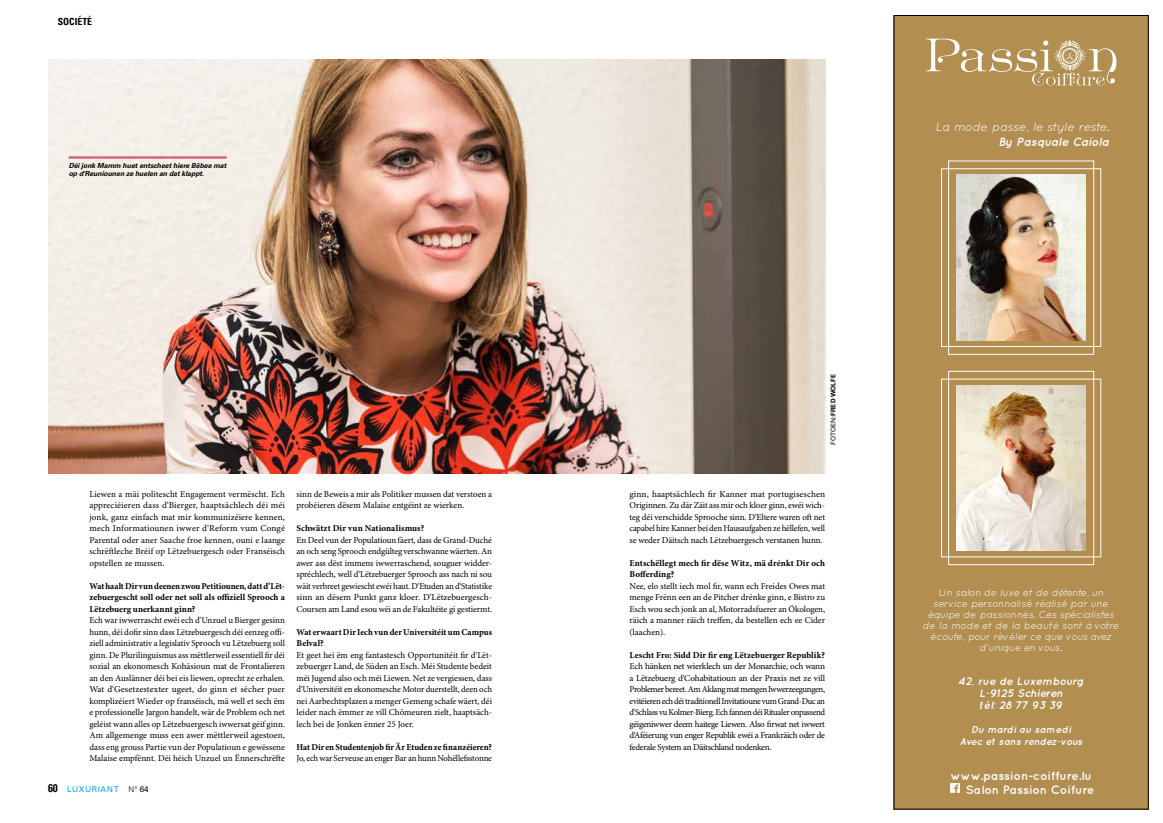
<style>
.page{position:relative;width:1163px;height:823px;background:#fff}
.page>*{position:absolute;margin:0;border:0;box-sizing:border-box;transform-origin:0 0}
.t1{font:700 12px/14.4px "Quicksand";color:#fff;text-align:right}
.t2{font:italic 12px "Quicksand";color:#fff}
.t3{font:italic 700 12px "Quicksand";letter-spacing:-.01em;color:#fff}
.t4{font:italic 700 11px/12px "Quicksand";color:#fff;text-align:center}
.t5{font:italic 10px/11px "Quicksand";color:#fff;text-align:center}
.t6{font:italic 700 10px/12px "Quicksand";color:#fff;text-align:center}
.t7{font:700 condensed 9.8px "Univers LT Pro";color:#000}
.t8{font:9px/11.5px "Minion Pro";letter-spacing:-.005em;color:#000;text-align:justify}
.t9{font:700 9px/11.5px "Minion Pro";letter-spacing:.005em;color:#000}
.t10{font:8px "Univers LT Pro 55 Roman";letter-spacing:.065em;color:#00a2e3}
.t11{font:italic 700 7px/8.6px "Univers LT Pro 65";letter-spacing:-.01em;color:#000}
.t12{font:700 6.5px "Univers LT Pro 65";letter-spacing:.025em;color:#000}
.s1{font-family:"Univers LT Pro";font-weight:700;font-stretch:condensed;font-size:11px;color:#000}
.s2{font-family:"Univers LT Pro 45";font-weight:300;color:#000}
.s3{color:#000}
.s4{font-family:"Univers LT Pro 55 Roman";font-weight:400}
</style>
<div class="page">
<img style="left:48px;top:59px;width:777px;height:414px">
<hr style="left:69px;top:156px;width:157px;height:3px;background:#d2697b">
<div style="left:893px;top:15px;width:255px;height:794px;background:#b28e51"></div>
<img style="left:956px;top:175px;width:129px;height:165px">
<img style="left:956px;top:385px;width:129px;height:165px">
<div style="left:947px;top:370px;width:146px;height:195px;border:1px solid #fff"></div>
<div style="left:940px;top:168px;width:161px;height:179px;border:1px solid #fff"></div>
<div style="left:940px;top:378px;width:161px;height:179px;border:1px solid #fff"></div>
<svg style="left:950px;top:783px;width:9px;height:9px"></svg>
<svg style="left:926px;top:39px;width:190px;height:47px"></svg>
<p class="t7" style="left:58px;top:16px;width:36px">SOCIÉTÉ</p>
<p class="t11" style="left:69px;top:161px;width:159px">Déi jonk Mamm huet entscheet hiere Bëbee mat op d'Reuniounen ze huelen an dat klappt.</p>
<p class="t8" style="left:89px;top:487px;width:197px">Liewen a mäi politescht Engagement vermëscht. Ech appreciéieren dass d‘Bierger, haaptsächlech déi méi jonk, ganz einfach mat mir kommunizéiere kennen, mech Informatiounen iwwer d‘Reform vum Congé Parental oder aner Saache froe kennen, ouni e laange schrëftleche Bréif op Lëtzebuergesch oder Franséisch opstellen ze mussen.</p>
<p class="t9" style="left:89px;top:579px;width:197px;text-align:justify">Wat haalt Dir vun deenen zwou Petitiounen, datt d’Lët&shy;zebuergescht soll oder net soll als offiziell Sprooch a Lëtzebuerg unerkannt ginn?</p>
<p class="t8" style="left:89px;top:614px;width:197px">Ech war iwwerrascht ewéi ech d‘Unzuel u Bierger gesinn hunn, déi dofir sinn dass Lëtzebuergesch déi eenzeg offi&shy;ziell administrativ a legislativ Sprooch vu Lëtzebuerg soll ginn. De Plurilinguismus ass mëttlerweil essentiell fir déi sozial an ekonomesch Kohäsioun mat de Frontalieren an den Auslänner déi bei eis liewen, oprecht ze erhalen.<br>Wat d‘Gesetzestexter ugeet, do ginn et sécher puer komplizéiert Wieder op franséisch, mä well et sech ëm e professionelle Jargon handelt, wär de Problem och net geléist wann alles op Lëtzebuergesch iwwersat géif ginn.<br>Am allgemenge muss een awer mëttlerweil agestoen, dass eng grouss Partie vun der Populatioun e gewëssene Malaise empfënnt. Déi héich Unzuel un Ënnerschrëfte</p>
<p class="t10" style="left:48px;top:783px;width:102px"><span class="s1">60</span> LUXURIANT <span class="s2">N°</span> <span class="s3">64</span></p>
<p class="t8" style="left:296px;top:487px;width:197px">sinn de Beweis a mir als Politiker mussen dat verstoen a probéieren dësem Malaise entgéint ze wierken.</p>
<p class="t9" style="left:296px;top:522px;width:129px">Schwätzt Dir vun Nationalismus?</p>
<p class="t8" style="left:296px;top:533px;width:197px">En Deel vun der Populatioun fäert, dass de Grand-Duché an och seng Sprooch endgülteg verschwanne wäerten. An awer ass dëst immens iwwerraschend, souguer widder&shy;spréchlech, well d‘Lëtzebuerger Sprooch ass nach ni sou wäit verbreet gewiescht ewéi haut. D‘Etuden an d‘Statistike sinn an dësem Punkt ganz kloer. D’Lëtzebuergesch-Coursen am Land esou wéi an de Fakultéite gi gestiermt.</p>
<p class="t9" style="left:296px;top:625px;width:197px">Wat erwaart Dir Iech vun der Universitéit um Campus<br>Belval?</p>
<p class="t8" style="left:296px;top:648px;width:197px">Et geet hei ëm eng fantastesch Opportunitéit fir d‘Lët&shy;zebuerger Land, de Süden an Esch. Méi Studente bedeit méi Jugend also och méi Liewen. Net ze vergiessen, dass d‘Universitéit en ekonomesche Motor duerstellt, deen och nei Aarbechtsplazen a menger Gemeng schafe wäert, déi leider nach ëmmer ze vill Chômeuren zielt, haaptsäch&shy;lech bei de Jonken ënner 25 Joer.</p>
<p class="t9" style="left:296px;top:740px;width:197px">Hat Dir en Studentenjob fir Är Etuden ze finanzéieren?</p>
<p class="t8" style="left:296px;top:752px;width:197px">Jo, ech war Serveuse an enger Bar an hunn Nohëllefsstonne</p>
<h1 class="t2" style="left:935px;top:120px;width:176px">La mode passe, le style reste.</h1>
<h1 class="t3" style="left:998px;top:134px;width:113px">By Pasquale Caiola</h1>
<p class="t12" style="left:828px;top:444px;width:72px;rotate:-90deg"><span class="s4">FOTOEN:</span>FRED WOLFE</p>
<p class="t8" style="left:629px;top:487px;width:197px">ginn, haaptsächlech fir Kanner mat portugiseschen Originnen. Zu där Zäit ass mir och kloer ginn, ewéi wich&shy;teg déi verschidde Sprooche sinn. D‘Eltere waren oft net capabel hire Kanner bei den Hausaufgaben ze hëllefen, well se weder Däitsch nach Lëtzebuergesch verstanen hunn.</p>
<p class="t9" style="left:629px;top:556px;width:197px">Entschëllegt mech fir dëse Witz, mä drénkt Dir och<br>Bofferding?</p>
<p class="t8" style="left:629px;top:579px;width:197px">Nee, elo stellt iech mol fir, wann ech Freides Owes mat menge Frënn een an de Pitcher drénke ginn, e Bistro zu Esch wou sech jonk an al, Motorradsfuerer an Ökologen, räich a manner räich treffen, da bestellen ech ee Cider (laachen).</p>
<p class="t9" style="left:629px;top:648px;width:197px">Lescht Fro: Sidd Dir fir eng Lëtzebuerger Republik?</p>
<p class="t8" style="left:629px;top:660px;width:197px">Ech hänken net wierklech un der Monarchie, och wann a Lëtzebuerg d‘Cohabitatioun an der Praxis net ze vill Problemer bereet. Am Aklang mat mengen Iwwerzeegungen, evitéieren ech déi traditionell Invitatioune vum Grand-Duc an d‘Schlass vu Kolmer-Bierg. Ech fannen déi Ritualer onpassend géigeniwwer deem haitege Liewen. Also firwat net iwwert d‘Aféierung vun enger Republik ewéi a Frankräich oder de federale System an Däitschland nodenken.</p>
<p class="t5" style="left:922px;top:587px;width:198px">Un salon de luxe et de détente, un service personnalisé réalisé par une équipe de passionnés. Ces spécialistes de la mode et de la beauté sont à votre écoute, pour révéler ce que vous avez d’unique en vous.</p>
<p class="t4" style="left:957px;top:674px;width:128px">42, rue de Luxembourg<br>L-9125 Schieren<br>tél: 28 77 93 39</p>
<p class="t6" style="left:959px;top:723px;width:124px">Du mardi au samedi<br>Avec et sans rendez-vous</p>
<h1 class="t1" style="left:950px;top:767px;width:146px">www.passion-coiffure.lu<br>Salon Passion Coifure</h1>
</div>
